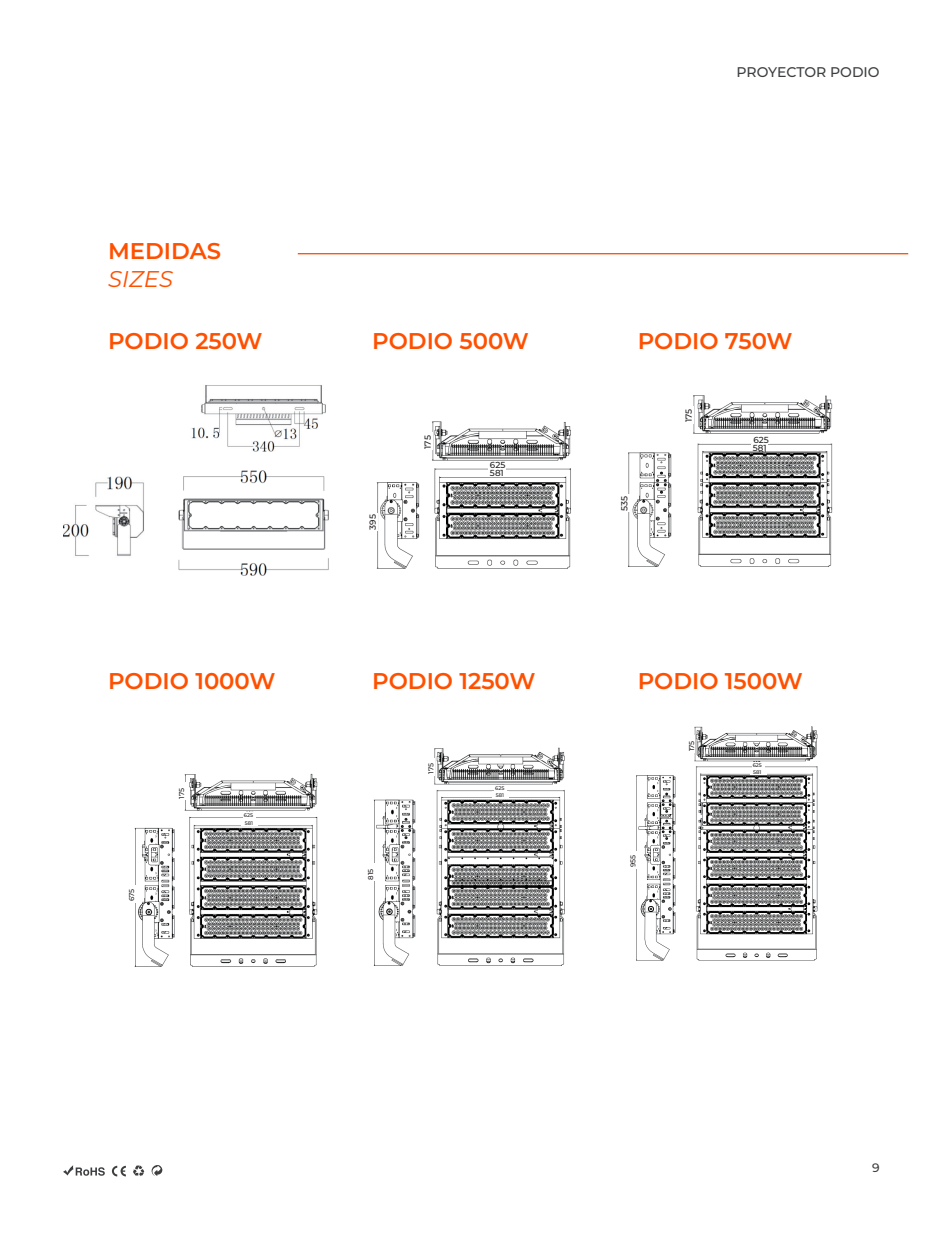
<style>
.page{position:relative;width:943px;height:1241px;background:#fff}
.page>*{position:absolute;margin:0;border:0;box-sizing:border-box;transform-origin:0 0}
.t1{font:600 22.75px "Montserrat";color:#ff5000}
.t2{font:italic 22.75px "Montserrat";color:#ff5000}
.t3{font:500 14px "Montserrat";color:#3c3e40}
.t4{font:500 12.25px "Montserrat";color:#3c3e40}
.t5{font:500 8.75px "Montserrat";color:#231f20}
.t6{font:500 7px "Montserrat";letter-spacing:-.005em;color:#231f20}
.t7{font:500 5.25px "Montserrat";color:#231f20}
</style>
<div class="page">
<svg style="left:151px;top:1165px;width:12px;height:10px"></svg>
<svg style="left:133px;top:1165px;width:11px;height:11px"></svg>
<svg style="left:112px;top:1165px;width:14px;height:11px"></svg>
<svg style="left:63px;top:1165px;width:42px;height:10px"></svg>
<hr style="left:298px;top:253px;width:610px;height:1px;background:#ff5000">
<img style="left:63px;top:476px;width:81px;height:80px">
<img style="left:178px;top:470px;width:151px;height:106px">
<img style="left:191px;top:385px;width:135px;height:67px">
<img style="left:376px;top:421px;width:195px;height:148px">
<img style="left:628px;top:395px;width:205px;height:172px">
<img style="left:134px;top:773px;width:184px;height:194px">
<img style="left:373px;top:747px;width:192px;height:219px">
<img style="left:636px;top:726px;width:182px;height:235px">
<div style="left:370px;top:513px;width:8px;height:18px;background:#fff"></div>
<div style="left:425px;top:432px;width:7px;height:18px;background:#fff"></div>
<div style="left:488px;top:461px;width:18px;height:7px;background:#fff"></div>
<div style="left:488px;top:469px;width:18px;height:7px;background:#fff"></div>
<div style="left:622px;top:494px;width:7px;height:18px;background:#fff"></div>
<div style="left:686px;top:406px;width:7px;height:17px;background:#fff"></div>
<div style="left:752px;top:436px;width:17px;height:7px;background:#fff"></div>
<div style="left:751px;top:444px;width:16px;height:7px;background:#fff"></div>
<div style="left:687px;top:735px;width:8px;height:17px;background:#fff"></div>
<div style="left:752px;top:762px;width:12px;height:5px;background:#fff"></div>
<div style="left:750px;top:767px;width:16px;height:7px;background:#fff"></div>
<div style="left:427px;top:757px;width:7px;height:18px;background:#fff"></div>
<div style="left:495px;top:784px;width:12px;height:6px;background:#fff"></div>
<div style="left:492px;top:791px;width:16px;height:6px;background:#fff"></div>
<div style="left:178px;top:782px;width:7px;height:17px;background:#fff"></div>
<div style="left:244px;top:812px;width:12px;height:5px;background:#fff"></div>
<div style="left:242px;top:819px;width:16px;height:6px;background:#fff"></div>
<div style="left:128px;top:884px;width:7px;height:18px;background:#fff"></div>
<div style="left:367px;top:863px;width:7px;height:18px;background:#fff"></div>
<p class="t1" style="left:108px;top:236px;width:114px">MEDIDAS</p>
<p class="t2" style="left:108px;top:264px;width:66px">SIZES</p>
<p class="t1" style="left:108px;top:325px;width:156px">PODIO 250W</p>
<p class="t1" style="left:108px;top:665px;width:169px">PODIO 1000W</p>
<p class="t6" style="left:127px;top:901px;width:14px;rotate:-90deg">675</p>
<p class="t6" style="left:177px;top:798px;width:12px;rotate:-90deg">175</p>
<p class="t7" style="left:244px;top:811px;width:11px">625</p>
<p class="t7" style="left:245px;top:819px;width:10px">581</p>
<p class="t3" style="left:736px;top:62px;width:145px">PROYECTOR PODIO</p>
<p class="t1" style="left:372px;top:325px;width:158px">PODIO 500W</p>
<p class="t1" style="left:637px;top:325px;width:156px">PODIO 750W</p>
<p class="t5" style="left:367px;top:529px;width:17px;rotate:-90deg">395</p>
<p class="t5" style="left:421px;top:448px;width:15px;rotate:-90deg">175</p>
<p class="t5" style="left:490px;top:458px;width:17px">625</p>
<p class="t5" style="left:490px;top:467px;width:15px">581</p>
<p class="t5" style="left:618px;top:510px;width:16px;rotate:-90deg">535</p>
<p class="t5" style="left:682px;top:422px;width:15px;rotate:-90deg">175</p>
<p class="t5" style="left:753px;top:434px;width:17px">625</p>
<p class="t5" style="left:752px;top:442px;width:15px">581</p>
<p class="t1" style="left:372px;top:665px;width:165px">PODIO 1250W</p>
<p class="t1" style="left:637px;top:665px;width:167px">PODIO 1500W</p>
<p class="t6" style="left:687px;top:751px;width:12px;rotate:-90deg">175</p>
<p class="t6" style="left:365px;top:879px;width:13px;rotate:-90deg">815</p>
<p class="t7" style="left:752px;top:761px;width:11px">625</p>
<p class="t6" style="left:426px;top:773px;width:12px;rotate:-90deg">175</p>
<p class="t7" style="left:753px;top:768px;width:10px">581</p>
<p class="t7" style="left:495px;top:784px;width:11px">625</p>
<p class="t7" style="left:495px;top:791px;width:10px">581</p>
<p class="t6" style="left:628px;top:867px;width:14px;rotate:-90deg">955</p>
<p class="t4" style="left:872px;top:1158px;width:9px">9</p>
</div>
